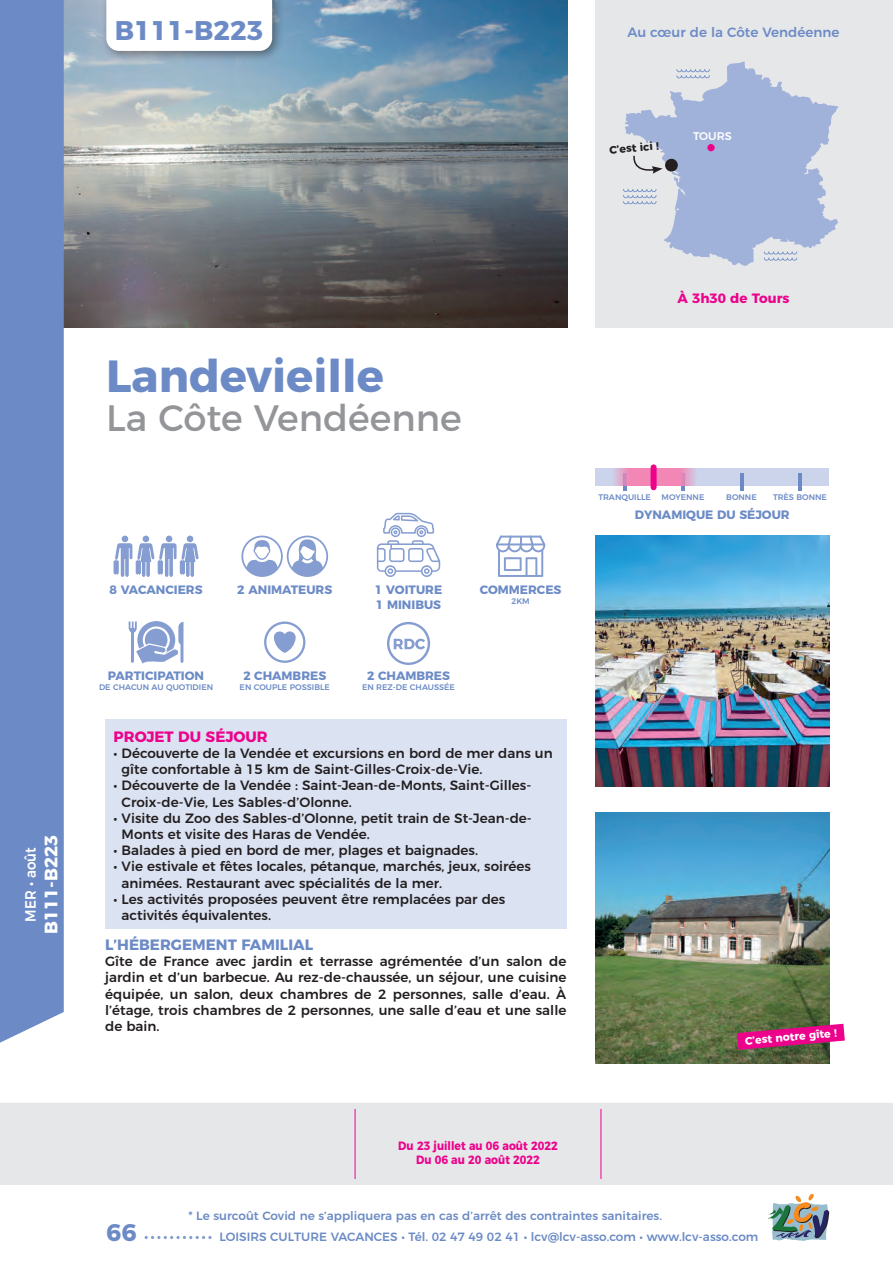
<style>
.page{position:relative;width:893px;height:1263px;background:#fff}
.page>*{position:absolute;margin:0;border:0;box-sizing:border-box;transform-origin:0 0}
.t1{font:700 45px "Montserrat";color:#6c8bc6}
.t2{font:36.75px "Montserrat";color:#939598}
.t3{font:700 27px "Montserrat";color:#6c8bc6}
.t4{font:700 24px "Montserrat";color:#6c8bc6}
.t5{font:700 18px "Montserrat";color:#fff}
.t6{font:700 15px "Montserrat";color:#6c8bc6}
.t7{font:700 15px "Montserrat";color:#ed028c}
.t8{font:500 15px "Montserrat";color:#fff;scale:.9 1}
.t9{font:500 13.5px/16.2px "Montserrat";color:#231f20}
.t10{font:500 13.5px "Montserrat";color:#6c8bc6}
.t11{font:700 13.5px "Montserrat";color:#ed028c}
.t12{font:700 12.15px/14.5px "Montserrat";color:#6c8bc6}
.t13{font:500 12px "Montserrat";color:#6c8bc6}
.t14{font:700 12px/14.4px "Montserrat";color:#ed028c;text-align:center;scale:.9 1}
.t15{font:500 11.1px "Montserrat";color:#fff}
.t16{font:700 10.95px "Montserrat";color:#fff}
.t17{font:700 10.95px "Montserrat";color:#231f20}
.t18{font:500 8.1px "Montserrat";color:#6c8bc6}
</style>
<div class="page">
<img style="left:64px;top:0;width:504px;height:327px">
<div style="left:0;top:1101px;width:893px;height:85px;background:#e6e7e9"></div>
<hr style="left:0;top:1100px;width:893px;height:3px;background:#fff">
<hr style="left:0;top:1185px;width:893px;height:3px;background:#fff">
<div style="left:0;top:0;width:64px;height:1043px;background:#6c8bc6"></div>
<svg style="left:767px;top:1194px;width:62px;height:47px"></svg>
<div style="left:595px;top:0;width:298px;height:327px;background:#e6e7e9"></div>
<div style="left:100px;top:0;width:184px;height:63px;background:#231f20;opacity:.5"></div>
<svg style="left:106px;top:0;width:166px;height:51px"></svg>
<img style="left:595px;top:536px;width:234px;height:250px">
<img style="left:595px;top:812px;width:234px;height:251px">
<svg style="left:737px;top:1024px;width:108px;height:26px;background:#bd2d79"></svg>
<div style="left:105px;top:719px;width:461px;height:209px;background:#dbe2f2"></div>
<svg style="left:496px;top:535px;width:49px;height:42px"></svg>
<svg style="left:241px;top:536px;width:87px;height:41px"></svg>
<svg style="left:264px;top:621px;width:41px;height:42px"></svg>
<svg style="left:387px;top:622px;width:43px;height:43px"></svg>
<svg style="left:114px;top:536px;width:85px;height:41px"></svg>
<svg style="left:129px;top:621px;width:55px;height:43px"></svg>
<svg style="left:377px;top:513px;width:63px;height:64px"></svg>
<svg style="left:145px;top:1236px;width:67px;height:3px"></svg>
<div style="left:595px;top:469px;width:234px;height:17px;background:#ccd4eb"></div>
<hr style="left:623px;top:473px;width:3px;height:17px;background:#6c8bc6">
<hr style="left:681px;top:473px;width:3px;height:17px;background:#6c8bc6">
<hr style="left:740px;top:473px;width:3px;height:17px;background:#6c8bc6">
<hr style="left:798px;top:473px;width:3px;height:17px;background:#6c8bc6">
<svg style="left:614px;top:469px;width:81px;height:17px"></svg>
<div style="left:651px;top:467px;width:6px;height:20px;background:#ed028c"></div>
<svg style="left:623px;top:61px;width:215px;height:205px"></svg>
<h3 class="t3" style="left:115px;top:8px;width:150px">B111-B223</h3>
<p class="t10" style="left:628px;top:22px;width:213px">Au cœur de la Côte Vendéenne</p>
<p class="t17" style="left:609px;top:141px;width:51px;rotate:-5deg">C’est ici !</p>
<p class="t15" style="left:693px;top:128px;width:40px">TOURS</p>
<p class="t8" style="left:18px;top:921px;width:84px;rotate:-90deg">MER • août</p>
<h3 class="t5" style="left:36px;top:934px;width:101px;rotate:-90deg">B111-B223</h3>
<h1 class="t1" style="left:106px;top:339px;width:279px">Landevieille</h1>
<h2 class="t2" style="left:106px;top:389px;width:357px">La Côte Vendéenne</h2>
<p class="t12" style="left:110px;top:582px;width:94px">8 VACANCIERS</p>
<p class="t12" style="left:237px;top:582px;width:96px">2 ANIMATEURS</p>
<p class="t12" style="left:108px;top:667px;width:98px">PARTICIPATION</p>
<p class="t18" style="left:99px;top:680px;width:116px">DE CHACUN AU QUOTIDIEN</p>
<p class="t12" style="left:243px;top:667px;width:84px">2 CHAMBRES</p>
<p class="t18" style="left:240px;top:680px;width:92px">EN COUPLE POSSIBLE</p>
<p class="t12" style="left:375px;top:582px;width:69px">1 VOITURE<br>1 MINIBUS</p>
<p class="t12" style="left:367px;top:667px;width:84px">2 CHAMBRES</p>
<p class="t18" style="left:362px;top:680px;width:94px">EN REZ-DE CHAUSSÉE</p>
<p class="t12" style="left:480px;top:582px;width:83px">COMMERCES</p>
<p class="t18" style="left:512px;top:595px;width:20px">2KM</p>
<p class="t7" style="left:114px;top:724px;width:156px">PROJET DU SÉJOUR</p>
<p class="t9" style="left:122px;top:744px;width:433px;text-indent:-8px">• Découverte de la Vendée et excursions en bord de mer dans un gîte confortable à 15 km de Saint-Gilles-Croix-de-Vie.</p>
<p class="t9" style="left:122px;top:776px;width:411px;text-indent:-8px">• Découverte de la Vendée : Saint-Jean-de-Monts, Saint-Gilles-<br>Croix-de-Vie, Les Sables-d’Olonne.</p>
<p class="t9" style="left:122px;top:809px;width:412px;text-indent:-8px">• Visite du Zoo des Sables-d’Olonne, petit train de St-Jean-de-<br>Monts et visite des Haras de Vendée.</p>
<p class="t9" style="left:114px;top:841px;width:366px">• Balades à pied en bord de mer, plages et baignades.</p>
<p class="t9" style="left:122px;top:857px;width:411px;text-indent:-8px">• Vie estivale et fêtes locales, pétanque, marchés, jeux, soirées animées. Restaurant avec spécialités de la mer.</p>
<p class="t9" style="left:122px;top:890px;width:385px;text-indent:-8px">• Les activités proposées peuvent être remplacées par des activités équivalentes.</p>
<p class="t6" style="left:105px;top:932px;width:210px">L’HÉBERGEMENT FAMILIAL</p>
<p class="t9" style="left:105px;top:952px;width:463px;text-align:justify">Gîte de France avec jardin et terrasse agrémentée d’un salon de jardin et d’un barbecue. Au rez-de-chaussée, un séjour, une cuisine équipée, un salon, deux chambres de 2 personnes, salle d’eau. À l’étage, trois chambres de 2 personnes, une salle d’eau et une salle de bain.</p>
<p class="t11" style="left:677px;top:287px;width:113px">À 3h30 de Tours</p>
<p class="t18" style="left:598px;top:490px;width:54px">TRANQUILLE</p>
<p class="t18" style="left:662px;top:490px;width:44px">MOYENNE</p>
<p class="t18" style="left:726px;top:490px;width:32px">BONNE</p>
<p class="t18" style="left:773px;top:490px;width:55px">TRÈS BONNE</p>
<p class="t12" style="left:635px;top:507px;width:156px">DYNAMIQUE DU SÉJOUR</p>
<p class="t16" style="left:744px;top:1032px;width:94px;rotate:-5deg">C’est notre gîte !</p>
<p class="t14" style="left:398px;top:1137px;width:179px">Du 23 juillet au 06 août 2022<br>Du 06 au 20 août 2022</p>
<p class="t13" style="left:188px;top:1206px;width:475px">* Le surcoût Covid ne s’appliquera pas en cas d’arrêt des contraintes sanitaires.</p>
<h3 class="t4" style="left:106px;top:1212px;width:32px">66</h3>
<p class="t13" style="left:219px;top:1227px;width:541px">LOISIRS CULTURE VACANCES • Tél. 02 47 49 02 41 • lcv@lcv-asso.com • www.lcv-asso.com</p>
</div>
